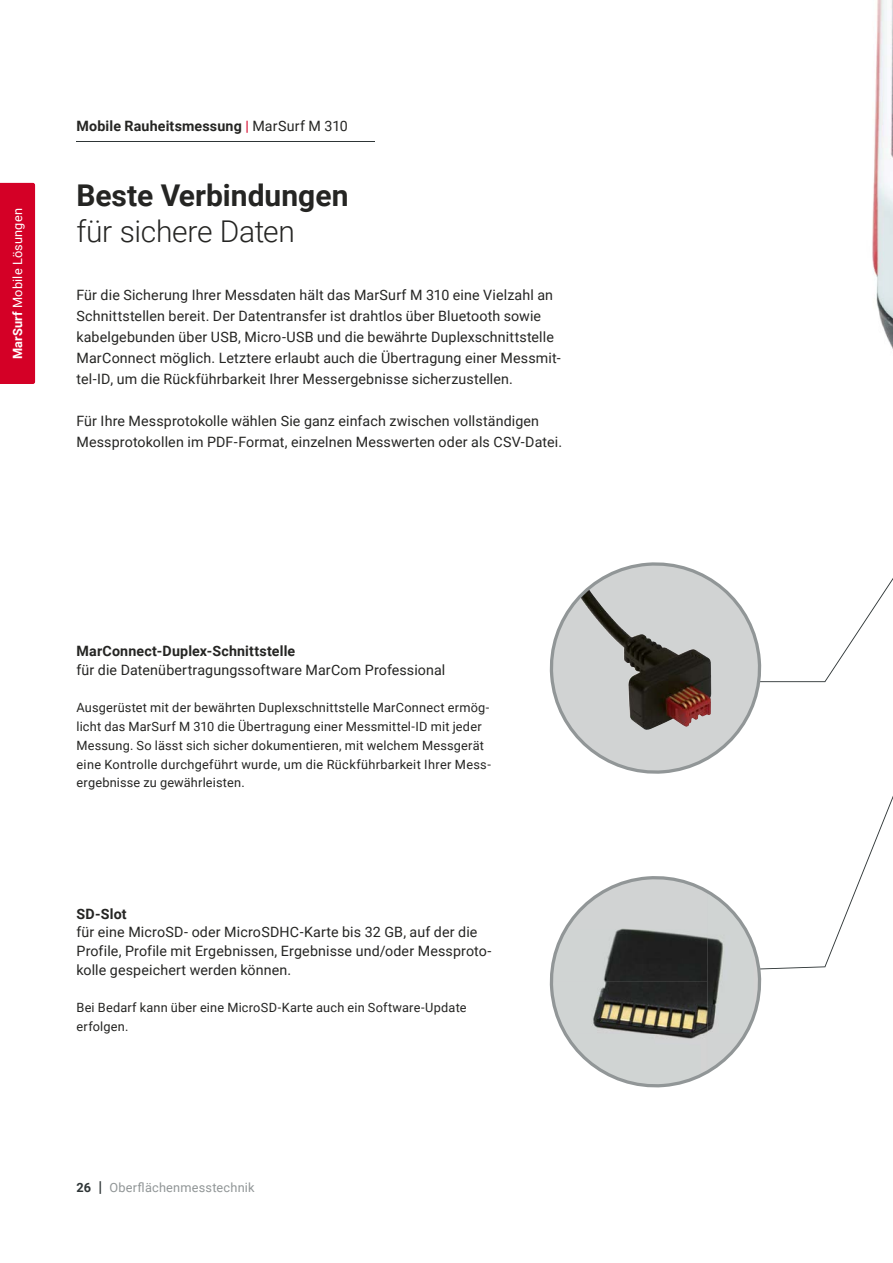
<style>
.page{position:relative;width:893px;height:1263px;background:#fff}
.page>*{position:absolute;margin:0;border:0;box-sizing:border-box;transform-origin:0 0}
.t1{font:700 30px "Roboto";color:#252523}
.t2{font:300 30px "Roboto";letter-spacing:-.01em;color:#252523}
.t3{font:14.25px/21px "Roboto";letter-spacing:.01em;color:#252523}
.t4{font:700 14.25px "Roboto";letter-spacing:.01em;color:#252523}
.t5{font:12.75px/18.8px "Roboto";letter-spacing:.015em;color:#252523}
.t6{font:12.75px "Roboto";letter-spacing:.015em;color:#919697}
.t7{font:12.75px "Roboto";letter-spacing:.015em;color:#fff}
.s1{font-weight:700}
.s2{font-weight:400;color:#d40026}
.s3{font-weight:400}
.s4{font-weight:700;color:#2e3536}
.s5{font-weight:700;font-size:15px;color:#2e3536}
</style>
<div class="page">
<div style="left:0;top:183px;width:35px;height:201px;background:#d40026"></div>
<img style="left:872px;top:0;width:21px;height:314px">
<hr style="left:77px;top:141px;width:298px;height:1px;background:#2e3536">
<svg style="left:765px;top:578px;width:128px;height:392px"></svg>
<svg style="left:549px;top:562px;width:216px;height:212px;fill:#d1d3d3"></svg>
<svg style="left:549px;top:876px;width:216px;height:212px;fill:#d0d4d3"></svg>
<p class="t7" style="left:9px;top:359px;width:153px;rotate:-90deg"><span class="s1">MarSurf</span> Mobile Lösungen</p>
<p class="t4" style="left:77px;top:116px;width:273px">Mobile Rauheitsmessung <span class="s2">|</span> <span class="s3">MarSurf M 310</span></p>
<h1 class="t1" style="left:77px;top:174px;width:273px">Beste Verbindungen</h1>
<h1 class="t2" style="left:77px;top:210px;width:220px">für sichere Daten</h1>
<p class="t3" style="left:77px;top:284px;width:486px">Für die Sicherung Ihrer Messdaten hält das MarSurf M 310 eine Vielzahl an Schnittstellen bereit. Der Datentransfer ist drahtlos über Bluetooth sowie kabelgebunden über USB, Micro-USB und die bewährte Duplexschnittstelle MarConnect möglich. Letztere erlaubt auch die Übertragung einer Messmit&shy;tel-ID, um die Rückführbarkeit Ihrer Messergebnisse sicherzustellen.</p>
<p class="t3" style="left:77px;top:410px;width:487px">Für Ihre Messprotokolle wählen Sie ganz einfach zwischen vollständigen<br>Messprotokollen im PDF-Format, einzelnen Messwerten oder als CSV-Datei.</p>
<p class="t4" style="left:77px;top:641px;width:220px">MarConnect-Duplex-Schnittstelle</p>
<p class="t3" style="left:77px;top:659px;width:370px">für die Datenübertragungssoftware MarCom Professional</p>
<p class="t5" style="left:77px;top:698px;width:416px">Ausgerüstet mit der bewährten Duplexschnittstelle MarConnect ermög&shy;licht das MarSurf M 310 die Übertragung einer Messmittel-ID mit jeder Messung. So lässt sich sicher dokumentieren, mit welchem Messgerät eine Kontrolle durchgeführt wurde, um die Rückführbarkeit Ihrer Mess&shy;ergebnisse zu gewährleisten.</p>
<p class="t4" style="left:77px;top:903px;width:52px">SD-Slot</p>
<p class="t3" style="left:77px;top:922px;width:416px;line-height:18.8px">für eine MicroSD- oder MicroSDHC-Karte bis 32 GB, auf der die<br>Profile, Profile mit Ergebnissen, Ergebnisse und/oder Messproto&shy;kolle gespeichert werden können.</p>
<p class="t5" style="left:77px;top:998px;width:392px">Bei Bedarf kann über eine MicroSD-Karte auch ein Software-Update erfolgen.</p>
<p class="t6" style="left:77px;top:1179px;width:180px"><span class="s4">26</span> <span class="s5">|</span> Oberflächenmesstechnik</p>
</div>
